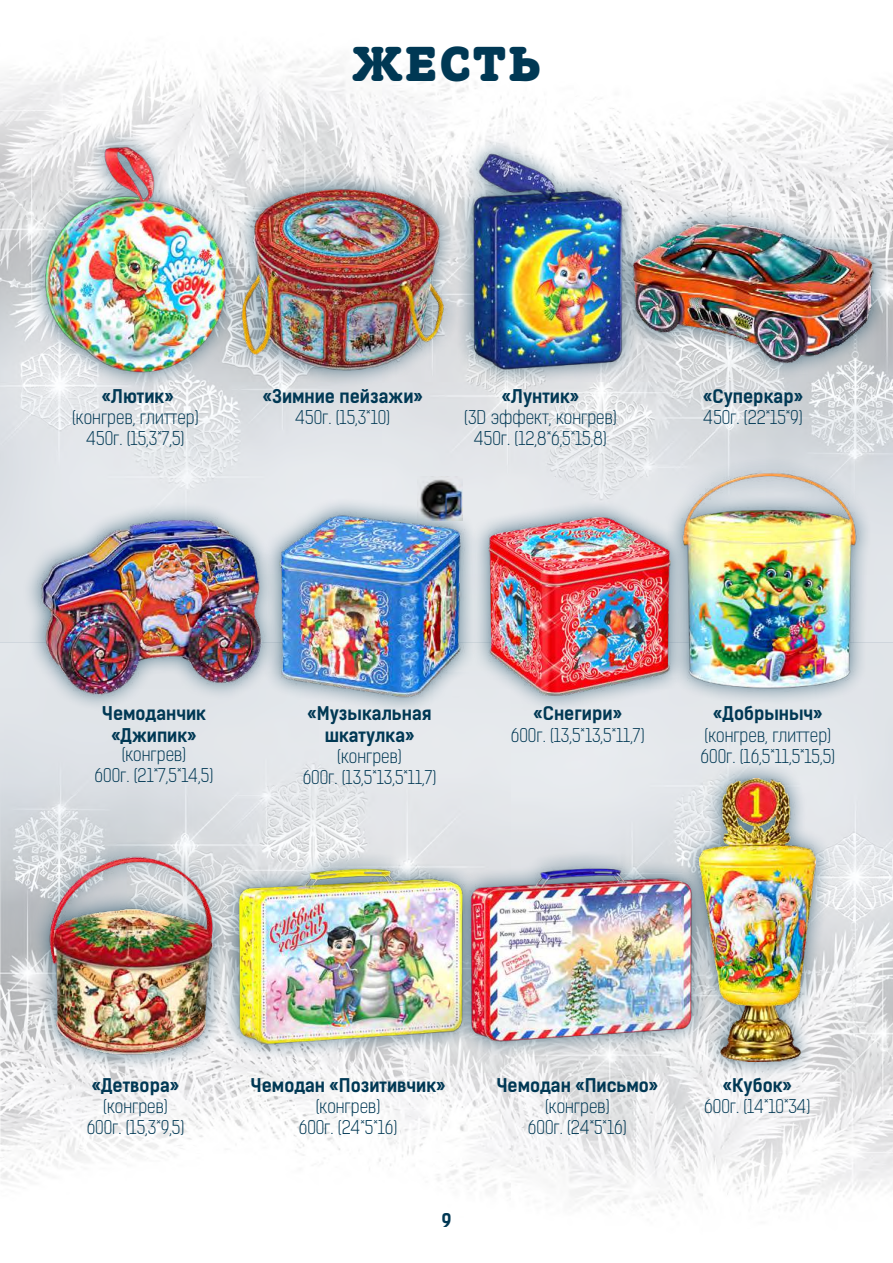
<style>
.page{position:relative;width:893px;height:1263px;background:#fff}
.page>*{position:absolute;margin:0;border:0;box-sizing:border-box;transform-origin:0 0}
.t1{font:900 49.5px "ALS Schlangeslab";letter-spacing:.05em;color:#003854}
.t2{font:18px/21.3px "Kelson Sans Light RU";color:#003854;text-align:center}
.t3{font:18px/21.6px "Kelson Sans Bold RU";color:#003854;text-align:center}
</style>
<div class="page">
<img style="left:0;top:52px;width:893px;height:1159px">
<div style="left:31px;top:838px;width:200px;height:235px;background:#003854;opacity:.65"></div>
<img style="left:42px;top:850px;width:182px;height:212px">
<div style="left:23px;top:501px;width:256px;height:211px;background:#003854;opacity:.65"></div>
<img style="left:38px;top:512px;width:224px;height:189px">
<div style="left:681px;top:760px;width:152px;height:320px;background:#003854;opacity:.65"></div>
<img style="left:699px;top:778px;width:116px;height:283px">
<div style="left:262px;top:497px;width:217px;height:217px;background:#003854;opacity:.65"></div>
<img style="left:274px;top:512px;width:193px;height:189px">
<div style="left:223px;top:169px;width:238px;height:219px;background:#003854;opacity:.65"></div>
<img style="left:249px;top:184px;width:187px;height:189px">
<div style="left:665px;top:455px;width:209px;height:250px;background:#003854;opacity:.65"></div>
<img style="left:658px;top:471px;width:220px;height:220px">
<div style="left:455px;top:136px;width:184px;height:250px;background:#003854;opacity:.65"></div>
<img style="left:436px;top:147px;width:226px;height:226px">
<div style="left:26px;top:129px;width:218px;height:260px;background:#003854;opacity:.65"></div>
<img style="left:22px;top:147px;width:227px;height:226px">
<div style="left:452px;top:850px;width:258px;height:209px;background:#003854;opacity:.65"></div>
<img style="left:466px;top:837px;width:230px;height:231px">
<div style="left:219px;top:850px;width:261px;height:211px;background:#003854;opacity:.65"></div>
<img style="left:231px;top:836px;width:235px;height:235px">
<div style="left:615px;top:205px;width:276px;height:175px;background:#003854;opacity:.65"></div>
<img style="left:628px;top:214px;width:250px;height:159px">
<div style="left:471px;top:499px;width:217px;height:214px;background:#003854;opacity:.65"></div>
<img style="left:488px;top:518px;width:183px;height:177px">
<img style="left:417px;top:476px;width:46px;height:45px">
<h1 class="t1" style="left:353px;top:36px;width:189px">ЖЕСТЬ</h1>
<p class="t3" style="left:102px;top:385px;width:73px">«Лютик»</p>
<p class="t3" style="left:263px;top:385px;width:161px">«Зимние пейзажи»</p>
<p class="t3" style="left:502px;top:385px;width:79px">«Лунтик»</p>
<p class="t3" style="left:703px;top:385px;width:101px">«Суперкар»</p>
<p class="t2" style="left:72px;top:407px;width:128px">(конгрев, глиттер)<br>450г. (15,3*7,5)</p>
<p class="t2" style="left:295px;top:407px;width:96px">450г. (15,3*10)</p>
<p class="t2" style="left:464px;top:407px;width:154px">(3D эффект, конгрев)<br>450г. (12,8*6,5*15,8)</p>
<p class="t2" style="left:704px;top:407px;width:101px">450г. (22*15*9)</p>
<p class="t3" style="left:102px;top:703px;width:106px">Чемоданчик «Джипик»</p>
<p class="t2" style="left:95px;top:744px;width:120px">(конгрев)<br>600г. (21*7,5*14,5)</p>
<p class="t3" style="left:308px;top:703px;width:126px">«Музыкальная шкатулка»</p>
<p class="t2" style="left:303px;top:746px;width:135px">(конгрев)<br>600г. (13,5*13,5*11,7)</p>
<p class="t3" style="left:534px;top:703px;width:90px">«Снегири»</p>
<p class="t2" style="left:511px;top:725px;width:135px">600г. (13,5*13,5*11,7)</p>
<p class="t3" style="left:713px;top:703px;width:111px">«Добрыныч»</p>
<p class="t2" style="left:701px;top:725px;width:136px;text-align:left">(конгрев, глиттер)<br>600г. (16,5*11,5*15,5)</p>
<p class="t3" style="left:92px;top:1074px;width:89px">«Детвора»</p>
<p class="t2" style="left:87px;top:1096px;width:99px">(конгрев)<br>600г. (15,3*9,5)</p>
<p class="t3" style="left:251px;top:1074px;width:196px">Чемодан «Позитивчик»</p>
<p class="t2" style="left:299px;top:1096px;width:100px">(конгрев)<br>600г. (24*5*16)</p>
<p class="t3" style="left:441px;top:1210px;width:12px">9</p>
<p class="t3" style="left:496px;top:1074px;width:163px">Чемодан «Письмо»</p>
<p class="t2" style="left:528px;top:1096px;width:100px">(конгрев)<br>600г. (24*5*16)</p>
<p class="t3" style="left:723px;top:1074px;width:70px">«Кубок»</p>
<p class="t2" style="left:704px;top:1096px;width:108px">600г. (14*10*34)</p>
</div>
